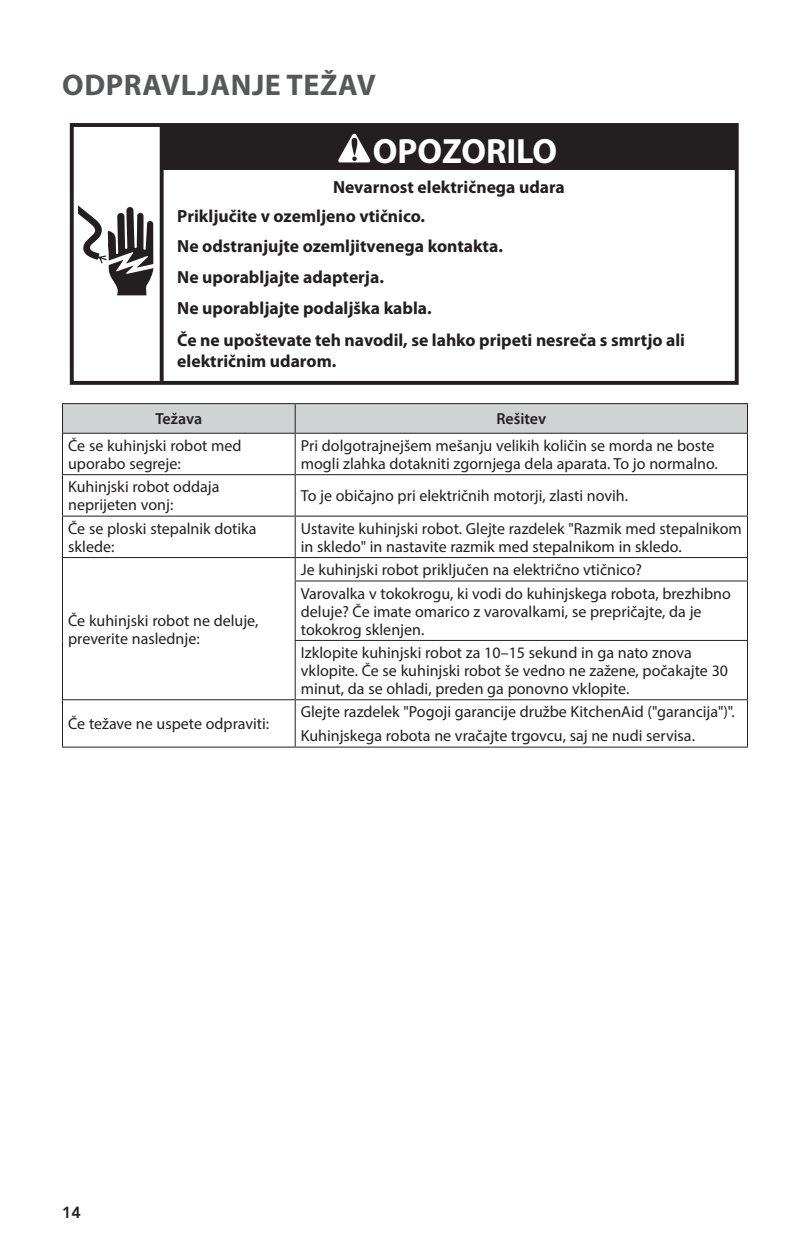
<style>
.page{position:relative;width:810px;height:1260px;background:#fff}
.page>*{position:absolute;margin:0;border:0;box-sizing:border-box;transform-origin:0 0}
.t1{font:700 35.2px "Myriad Pro";color:#fff}
.MAIN_Page_Header{font:700 30px "Myriad Pro";letter-spacing:.02em;color:#57585a}
.t2{font:700 17.6px/29.4px "Myriad Pro";color:#231f20}
.Step_Text___p{font:16px/18px "Myriad Pro";color:#231f20}
.Table_Header{font:600 16px "Myriad Pro";color:#231f20}
.t3{font:800 16px "Avenir LT Std";color:#231f20}
</style>
<div class="page">
<hr style="left:747px;top:434px;width:1px;height:40px;background:#231f20">
<hr style="left:62px;top:475px;width:1px;height:41px;background:#231f20">
<hr style="left:295px;top:474px;width:453px;height:1px;background:#231f20">
<hr style="left:295px;top:475px;width:1px;height:41px;background:#231f20">
<hr style="left:747px;top:475px;width:1px;height:41px;background:#231f20">
<hr style="left:62px;top:517px;width:1px;height:40px;background:#231f20">
<hr style="left:295px;top:516px;width:453px;height:1px;background:#231f20">
<hr style="left:295px;top:517px;width:1px;height:40px;background:#231f20">
<hr style="left:747px;top:517px;width:1px;height:40px;background:#231f20">
<hr style="left:295px;top:557px;width:453px;height:1px;background:#231f20">
<svg style="left:747px;top:558px;width:1px;height:22px"></svg>
<hr style="left:295px;top:580px;width:453px;height:1px;background:#231f20">
<hr style="left:747px;top:581px;width:1px;height:59px;background:#231f20">
<hr style="left:295px;top:640px;width:453px;height:1px;background:#231f20">
<hr style="left:747px;top:641px;width:1px;height:58px;background:#231f20">
<hr style="left:295px;top:699px;width:453px;height:1px;background:#231f20">
<hr style="left:747px;top:700px;width:1px;height:47px;background:#231f20">
<hr style="left:295px;top:747px;width:453px;height:1px;background:#231f20">
<hr style="left:62px;top:403px;width:233px;height:1px;background:#231f20">
<hr style="left:295px;top:403px;width:453px;height:1px;background:#231f20">
<svg style="left:62px;top:404px;width:686px;height:29px;background:#cdced0"></svg>
<hr style="left:62px;top:433px;width:233px;height:1px;background:#231f20">
<hr style="left:295px;top:433px;width:453px;height:1px;background:#231f20">
<hr style="left:62px;top:434px;width:1px;height:40px;background:#231f20">
<hr style="left:295px;top:434px;width:1px;height:40px;background:#231f20">
<hr style="left:62px;top:474px;width:233px;height:1px;background:#231f20">
<hr style="left:62px;top:516px;width:233px;height:1px;background:#231f20">
<hr style="left:62px;top:699px;width:233px;height:1px;background:#231f20">
<hr style="left:62px;top:747px;width:233px;height:1px;background:#231f20">
<hr style="left:62px;top:557px;width:233px;height:1px;background:#231f20">
<svg style="left:62px;top:558px;width:1px;height:23px"></svg>
<svg style="left:295px;top:558px;width:1px;height:22px"></svg>
<hr style="left:62px;top:581px;width:1px;height:59px;background:#231f20">
<hr style="left:295px;top:581px;width:1px;height:59px;background:#231f20">
<hr style="left:62px;top:640px;width:1px;height:59px;background:#231f20">
<hr style="left:295px;top:641px;width:1px;height:58px;background:#231f20">
<hr style="left:62px;top:700px;width:1px;height:47px;background:#231f20">
<hr style="left:295px;top:700px;width:1px;height:47px;background:#231f20">
<div style="left:70px;top:123px;width:669px;height:262px;border:4px solid #231f20"></div>
<div style="left:163px;top:125px;width:574px;height:45px;background:#231f20"></div>
<svg style="left:160px;top:125px;width:4px;height:256px"></svg>
<svg style="left:78px;top:205px;width:76px;height:90px"></svg>
<svg style="left:338px;top:134px;width:33px;height:28px"></svg>
<p class="MAIN_Page_Header" style="left:62px;top:68px;width:315px">ODPRAVLJANJE TEŽAV</p>
<p class="t1" style="left:373px;top:128px;width:186px">OPOZORILO</p>
<p class="t2" style="left:177px;top:172px;width:389px;text-indent:156px">Nevarnost električnega udara<br>Priključite v ozemljeno vtičnico.<br>Ne odstranjujte ozemljitvenega kontakta.</p>
<p class="t2" style="left:177px;top:261px;width:509px;line-height:31.2px">Ne uporabljajte adapterja.<br>Ne uporabljajte podaljška kabla.<br>Če ne upoštevate teh navodil, se lahko pripeti nesreča s smrtjo ali</p>
<p class="t2" style="left:177px;top:346px;width:161px">električnim udarom.</p>
<h2 class="Table_Header" style="left:155px;top:410px;width:48px">Težava</h2>
<h2 class="Table_Header" style="left:496px;top:410px;width:52px">Rešitev</h2>
<p class="Step_Text___p" style="left:68px;top:436px;width:175px">Če se kuhinjski robot med uporabo segreje:</p>
<p class="Step_Text___p" style="left:301px;top:436px;width:418px">Pri dolgotrajnejšem mešanju velikih količin se morda ne boste mogli zlahka dotakniti zgornjega dela aparata. To jo normalno.</p>
<p class="Step_Text___p" style="left:68px;top:478px;width:153px">Kuhinjski robot oddaja neprijeten vonj:</p>
<p class="Step_Text___p" style="left:301px;top:487px;width:329px">To je običajno pri električnih motorji, zlasti novih.</p>
<p class="Step_Text___p" style="left:68px;top:519px;width:190px">Če se ploski stepalnik dotika sklede:</p>
<p class="Step_Text___p" style="left:301px;top:519px;width:443px">Ustavite kuhinjski robot. Glejte razdelek "Razmik med stepalnikom in skledo" in nastavite razmik med stepalnikom in skledo.</p>
<p class="Step_Text___p" style="left:68px;top:611px;width:192px">Če kuhinjski robot ne deluje, preverite naslednje:</p>
<p class="Step_Text___p" style="left:68px;top:715px;width:203px">Če težave ne uspete odpraviti:</p>
<p class="Step_Text___p" style="left:301px;top:561px;width:343px">Je kuhinjski robot priključen na električno vtičnico?</p>
<p class="Step_Text___p" style="left:301px;top:584px;width:432px">Varovalka v tokokrogu, ki vodi do kuhinjskega robota, brezhibno deluje? Če imate omarico z varovalkami, se prepričajte, da je tokokrog sklenjen.</p>
<p class="Step_Text___p" style="left:301px;top:643px;width:429px">Izklopite kuhinjski robot za 10–15 sekund in ga nato znova vklopite. Če se kuhinjski robot še vedno ne zažene, počakajte 30 minut, da se ohladi, preden ga ponovno vklopite.</p>
<p class="Step_Text___p" style="left:301px;top:703px;width:436px">Glejte razdelek "Pogoji garancije družbe KitchenAid ("garancija")".</p>
<p class="Step_Text___p" style="left:301px;top:727px;width:396px">Kuhinjskega robota ne vračajte trgovcu, saj ne nudi servisa.</p>
<p class="t3" style="left:62px;top:1203px;width:20px">14</p>
</div>
